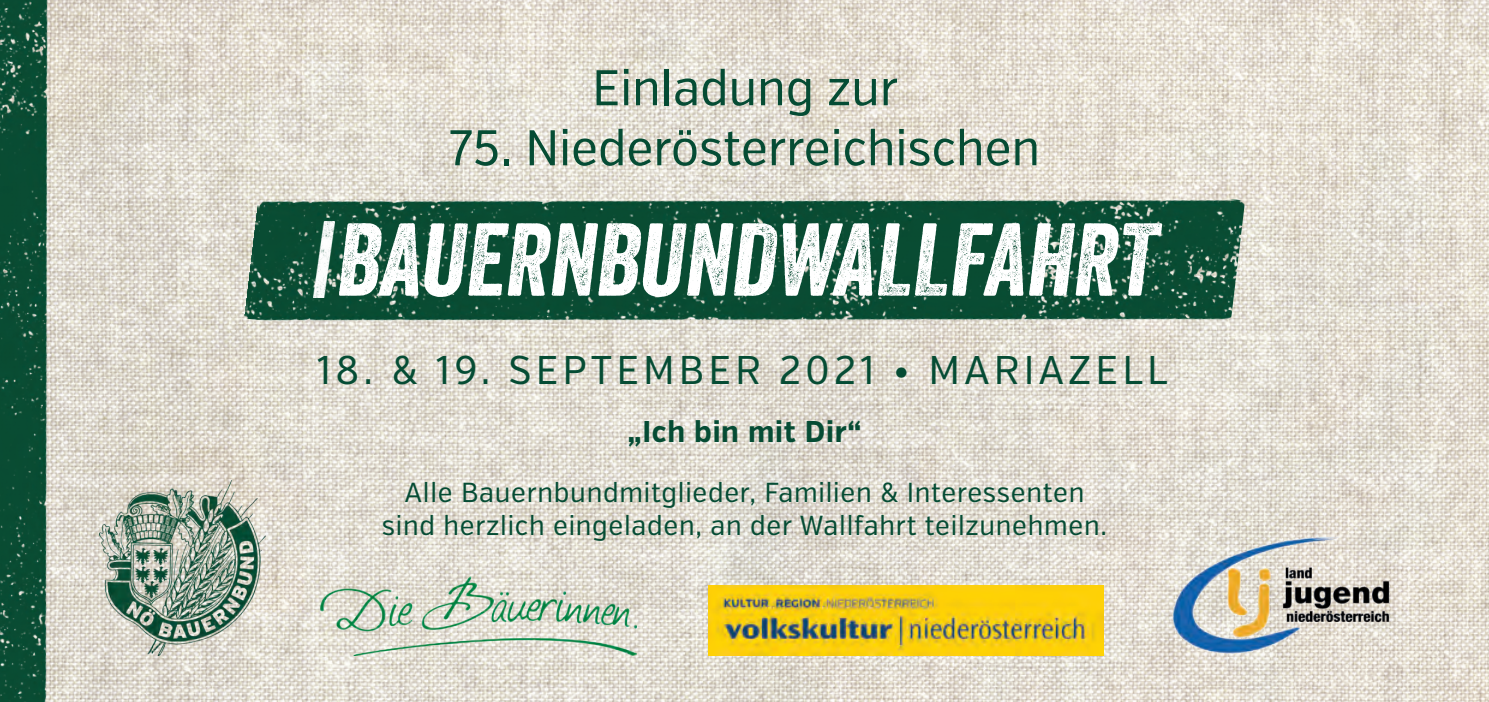
<style>
.page{position:relative;width:1489px;height:702px;background:#fff}
.page>*{position:absolute;margin:0;border:0;box-sizing:border-box;transform-origin:0 0}
.t1{font:italic 100px "Veneer";color:#fff}
.t2{font:50px "Verb Cond";color:#054c34}
.t3{font:40px "Verb Cond";letter-spacing:.1em;color:#054c34}
.t4{font:700 30px "Verb Cond";letter-spacing:.025em;color:#054c34}
.t5{font:27.5px/33px "Verb Cond";letter-spacing:.025em;color:#054c34;text-align:center}
</style>
<div class="page">
<img style="left:136px;top:0;width:1352px;height:702px">
<img style="left:0;top:0;width:136px;height:702px">
<img style="left:244px;top:85px;width:1000px;height:348px">
<img style="left:99px;top:480px;width:167px;height:175px">
<img style="left:1170px;top:535px;width:221px;height:120px">
<img style="left:320px;top:576px;width:316px;height:79px">
<img style="left:708px;top:586px;width:395px;height:69px">
<img style="left:313px;top:221px;width:21px;height:76px">
<h2 class="t2" style="left:592px;top:58px;width:307px">Einladung zur</h2>
<h2 class="t2" style="left:449px;top:118px;width:592px">75. Niederösterreichischen</h2>
<h1 class="t1" style="left:334px;top:199px;width:821px">BAUERNBUNDWALLFAHRT</h1>
<h3 class="t3" style="left:317px;top:346px;width:852px">18. &amp; 19. SEPTEMBER 2021 • MARIAZELL</h3>
<p class="t4" style="left:627px;top:414px;width:236px">„Ich bin mit Dir“</p>
<p class="t5" style="left:382px;top:476px;width:726px">Alle Bauernbundmitglieder, Familien &amp; Interessenten sind herzlich eingeladen, an der Wallfahrt teilzunehmen.</p>
</div>
